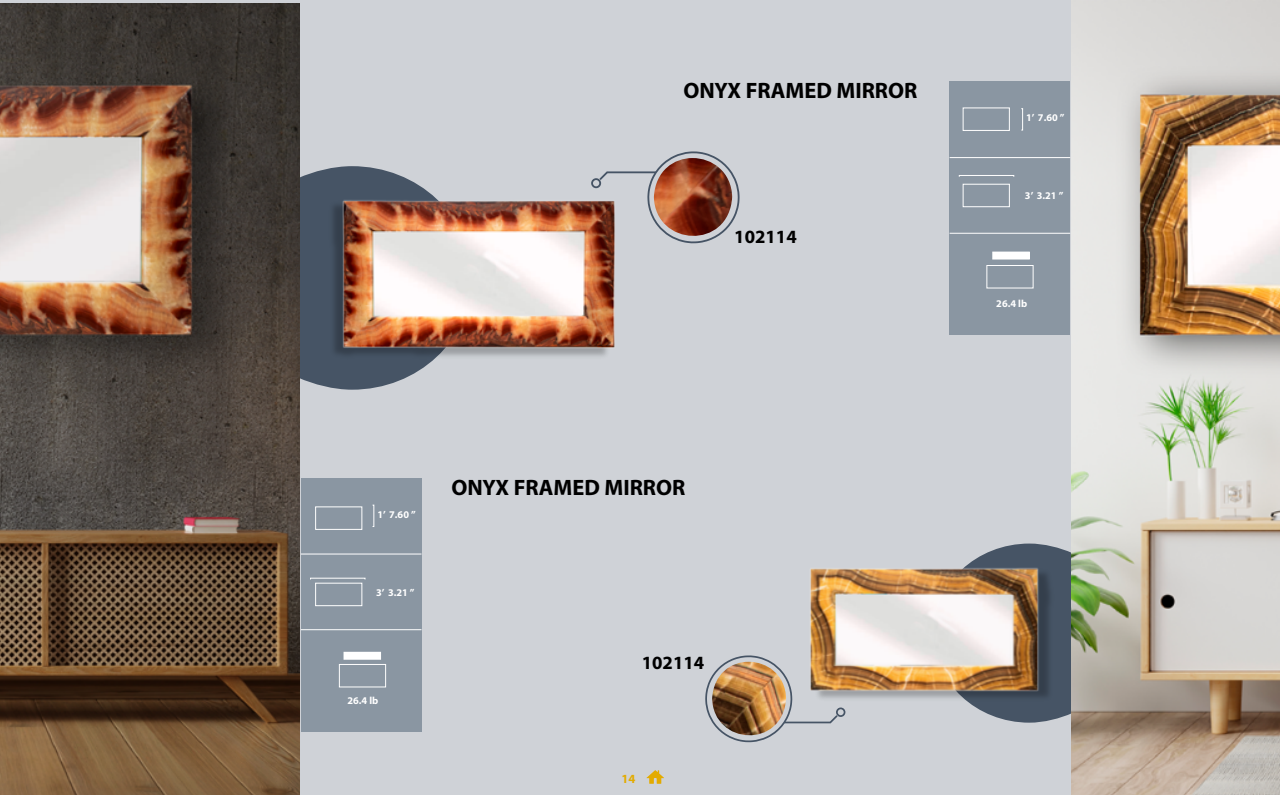
<style>
.page{position:relative;width:1280px;height:795px;background:#cfd2d7}
.page>*{position:absolute;margin:0;border:0;box-sizing:border-box;transform-origin:0 0}
.t1{font:700 22.38px "Myriad Pro";color:#000}
.t2{font:700 18.75px "Myriad Pro";color:#000}
.t3{font:700 12.5px "Myriad Pro";color:#e3ab00}
.t4{font:700 10.25px "Myriad Pro";color:#fff}
</style>
<div class="page">
<svg style="left:704px;top:654px;width:17px;height:89px"></svg>
<div style="left:949px;top:82px;width:121px;height:253px;background:#8a96a2"></div>
<hr style="left:950px;top:233px;width:120px;height:1px;background:#fff">
<hr style="left:950px;top:157px;width:120px;height:1px;background:#fff">
<div style="left:993px;top:252px;width:36px;height:7px;background:#fff"></div>
<div style="left:1021px;top:108px;width:2px;height:22px;border:1px solid #fff"></div>
<div style="left:959px;top:175px;width:55px;height:2px;border:1px solid #fff"></div>
<div style="left:301px;top:478px;width:120px;height:253px;background:#8a96a2"></div>
<hr style="left:301px;top:629px;width:120px;height:1px;background:#fff">
<hr style="left:301px;top:553px;width:120px;height:1px;background:#fff">
<div style="left:344px;top:652px;width:37px;height:7px;background:#fff"></div>
<div style="left:372px;top:504px;width:2px;height:23px;border:1px solid #fff"></div>
<div style="left:310px;top:578px;width:55px;height:2px;border:1px solid #fff"></div>
<svg style="left:721px;top:150px;width:20px;height:94px"></svg>
<img style="left:0;top:3px;width:300px;height:792px">
<img style="left:236px;top:101px;width:485px;height:323px">
<img style="left:654px;top:158px;width:78px;height:93px">
<img style="left:1071px;top:1px;width:209px;height:794px">
<img style="left:721px;top:484px;width:407px;height:272px">
<img style="left:712px;top:661px;width:74px;height:88px">
<div style="left:315px;top:506px;width:47px;height:24px;border:1px solid #fff"></div>
<div style="left:315px;top:582px;width:47px;height:24px;border:1px solid #fff"></div>
<div style="left:339px;top:664px;width:47px;height:23px;border:1px solid #fff"></div>
<div style="left:963px;top:107px;width:47px;height:24px;border:1px solid #fff"></div>
<div style="left:963px;top:184px;width:47px;height:23px;border:1px solid #fff"></div>
<div style="left:986px;top:265px;width:48px;height:23px;border:1px solid #fff"></div>
<svg style="left:647px;top:770px;width:17px;height:13px"></svg>
<h1 class="t1" style="left:683px;top:76px;width:235px">ONYX FRAMED MIRROR</h1>
<h2 class="t2" style="left:734px;top:224px;width:64px">102114</h2>
<p class="t4" style="left:377px;top:507px;width:40px">1’ 7.60 ”</p>
<p class="t4" style="left:376px;top:585px;width:40px">3’ 3.21 ”</p>
<p class="t4" style="left:348px;top:693px;width:32px">26.4 lb</p>
<h1 class="t1" style="left:451px;top:472px;width:235px">ONYX FRAMED MIRROR</h1>
<h2 class="t2" style="left:642px;top:650px;width:64px">102114</h2>
<p class="t3" style="left:621px;top:770px;width:15px">14</p>
<p class="t4" style="left:1026px;top:111px;width:40px">1’ 7.60 ”</p>
<p class="t4" style="left:1025px;top:189px;width:40px">3’ 3.21 ”</p>
<p class="t4" style="left:996px;top:297px;width:32px">26.4 lb</p>
</div>
